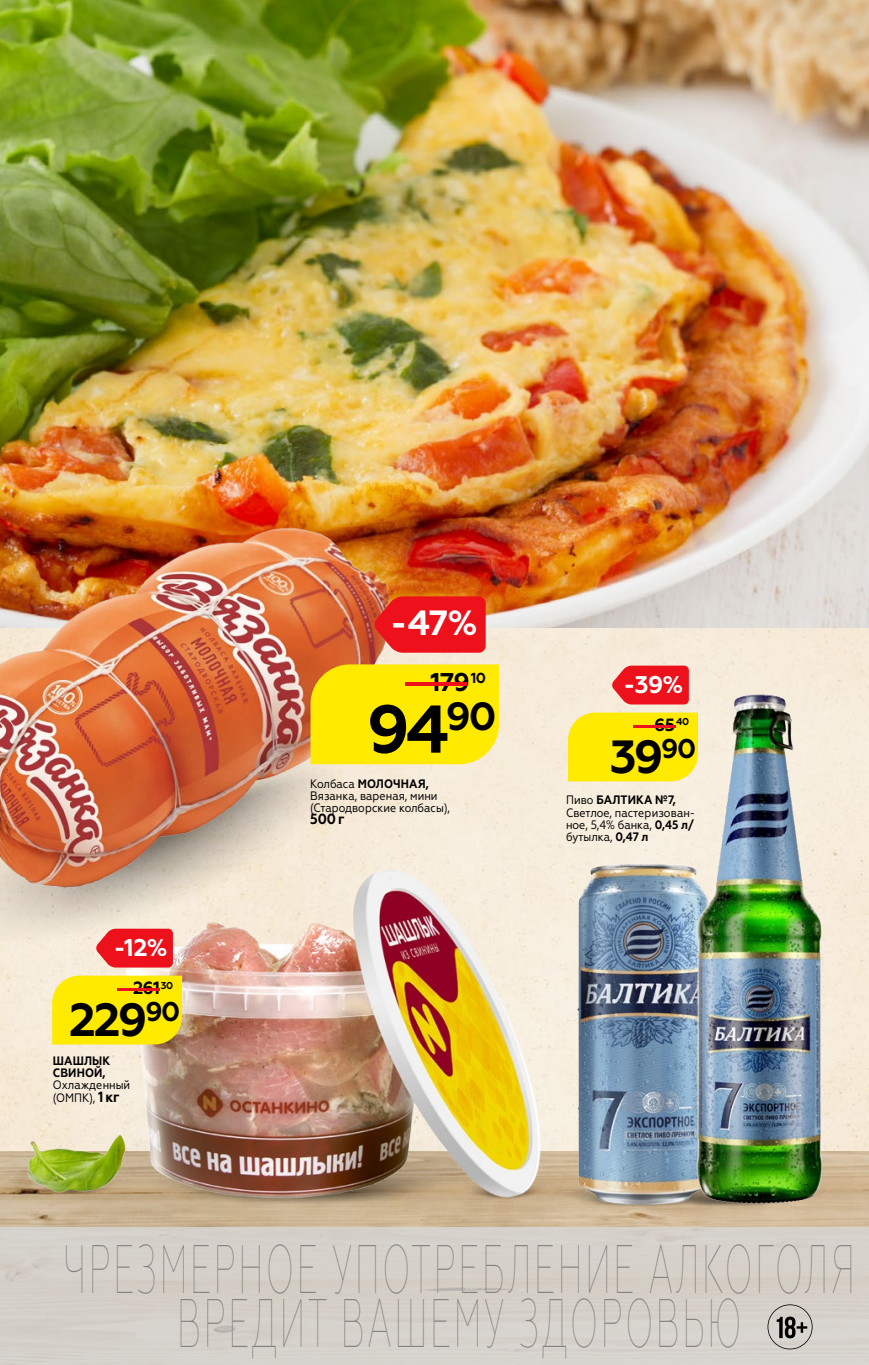
<style>
.page{position:relative;width:869px;height:1365px;background:#fff}
.page>*{position:absolute;margin:0;border:0;box-sizing:border-box;transform-origin:0 0}
.t1{font:100 68.42px/54.4px "Geometria Narrow";letter-spacing:.07em;color:#858382;text-align:center;scale:.56 1}
.t2{font:700 67.38px "Geometria";color:#000}
.t3{font:700 46.38px "Geometria";color:#000}
.t4{font:700 35px "Geometria";color:#fff}
.t5{font:700 25.72px "Geometria";color:#000002}
.t6{font:700 24.15px "Geometria";color:#fff}
.t7{font:700 17.68px "Geometria";color:#000002}
.t8{font:700 14.7px "Geometria Narrow";color:#000}
.t9{font:700 14.53px "Geometria";color:#000002}
.t10{font:12.25px/12.2px "Geometria Narrow";color:#000}
.t11{font:700 12.25px/12.2px "Geometria Narrow";letter-spacing:.01em;color:#000}
.t12{font:700 9.97px "Geometria";color:#000002}
.s1{font-size:17.68px;color:#ed111c}
.s2{font-weight:700;font-size:14.7px}
.s3{font-size:25.72px;color:#ed111c}
.s4{font-weight:700}
</style>
<div class="page">
<div style="left:0;top:628px;width:868px;height:523px;background:#f7ecdb"></div>
<img style="left:0;top:1151px;width:868px;height:75px">
<div style="left:0;top:1226px;width:868px;height:138px;background:#d5d1ca"></div>
<svg style="left:767px;top:1304px;width:45px;height:45px"></svg>
<img style="left:0;top:0;width:868px;height:628px">
<img style="left:0;top:1107px;width:150px;height:103px">
<img style="left:830px;top:1155px;width:23px;height:53px">
<img style="left:576px;top:852px;width:143px;height:361px">
<img style="left:669px;top:685px;width:161px;height:525px">
<img style="left:0;top:226px;width:38px;height:248px">
<div style="left:0;top:652px;width:449px;height:381px;background:#f7ecdc"></div>
<img style="left:0;top:474px;width:402px;height:468px">
<img style="left:52px;top:1100px;width:369px;height:107px">
<img style="left:421px;top:1149px;width:157px;height:62px">
<img style="left:126px;top:838px;width:444px;height:365px">
<div style="left:52px;top:975px;width:130px;height:69px;background:#ffea00"></div>
<svg style="left:96px;top:928px;width:77px;height:39px;background:#ee2830"></svg>
<div style="left:567px;top:712px;width:130px;height:69px;background:#ffea00"></div>
<svg style="left:611px;top:665px;width:77px;height:39px;background:#ee2a32"></svg>
<div style="left:310px;top:664px;width:188px;height:100px;background:#ffea00"></div>
<svg style="left:374px;top:596px;width:111px;height:56px;background:#ea1a20"></svg>
<h3 class="t6" style="left:114px;top:932px;width:55px">-12%</h3>
<p class="t12" style="left:104px;top:979px;width:71px"><span class="s1">-</span>30</p>
<h3 class="t7" style="left:133px;top:977px;width:28px">261</h3>
<h3 class="t3" style="left:69px;top:992px;width:112px">229<sup>90</sup></h3>
<p class="t11" style="left:53px;top:1054px;width:59px">ШАШЛЫК<br>СВИНОЙ,</p>
<p class="t10" style="left:53px;top:1078px;width:79px">Охлажденный (ОМПК), <span class="s2">1кг</span></p>
<h3 class="t4" style="left:390px;top:602px;width:89px">-47%</h3>
<p class="t9" style="left:386px;top:669px;width:102px"><span class="s3">-</span>10</p>
<h3 class="t5" style="left:430px;top:667px;width:41px">179</h3>
<h2 class="t2" style="left:366px;top:689px;width:131px">94<sup>90</sup></h2>
<p class="t10" style="left:310px;top:777px;width:141px">Колбаса <span class="s4">МОЛОЧНАЯ,<br></span>Вязанка, вареная, мини (Стародворские колбасы),</p>
<p class="t8" style="left:310px;top:810px;width:36px">500г</p>
<h3 class="t6" style="left:623px;top:669px;width:62px">-39%</h3>
<p class="t12" style="left:619px;top:716px;width:71px"><span class="s1">-</span>40</p>
<h3 class="t7" style="left:654px;top:714px;width:23px">65</h3>
<h3 class="t3" style="left:609px;top:729px;width:88px">39<sup>90</sup></h3>
<p class="t10" style="left:566px;top:793px;width:130px">Пиво <span class="s4">БАЛТИКА №7,<br></span>Светлое, пастеризован&shy;ное, 5,4% банка, <span class="s4">0,45 л/ </span>бутылка, <span class="s4">0,47 л</span></p>
<h1 class="t1" style="left:63px;top:1241px;width:1414px">ЧРЕЗМЕРНОЕ УПОТРЕБЛЕНИЕ АЛКОГОЛЯ<br>ВРЕДИТ ВАШЕМУ ЗДОРОВЬЮ</h1>
</div>
